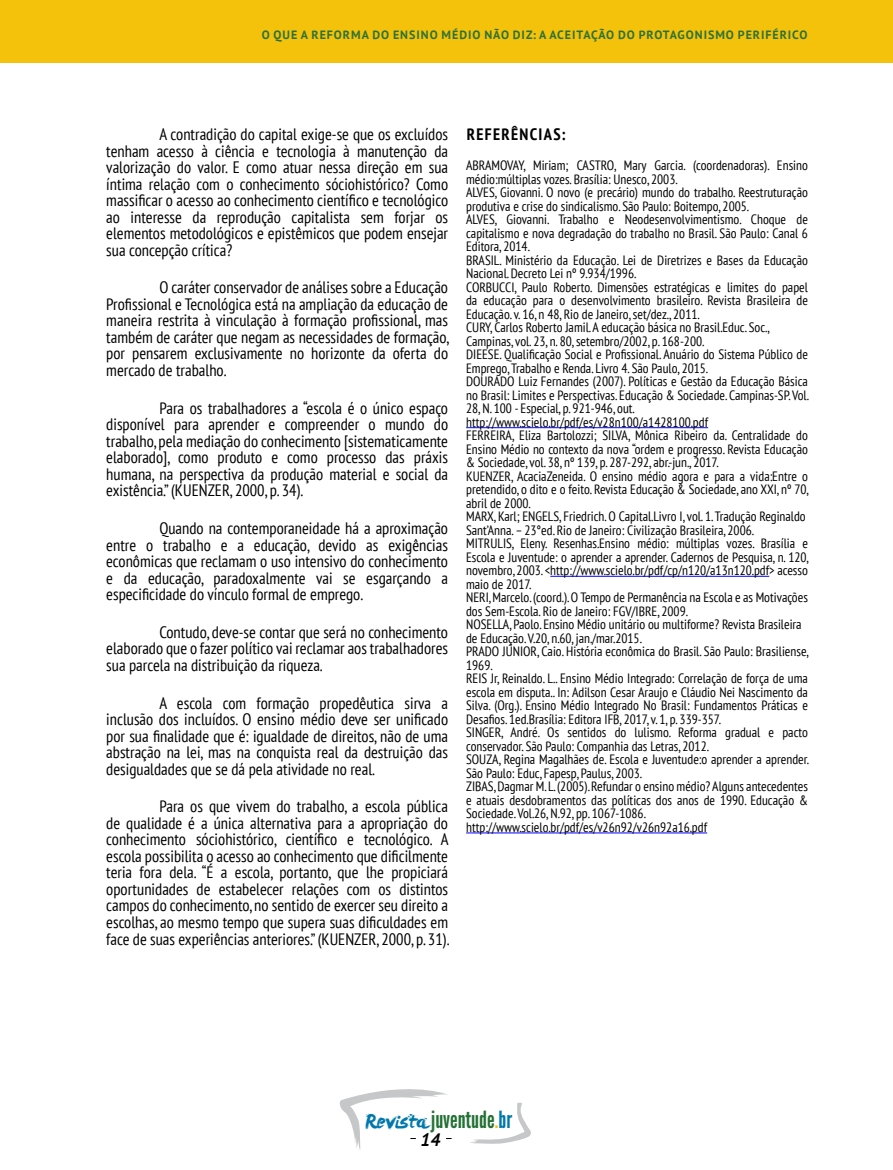
<style>
.page{position:relative;width:893px;height:1170px;background:#fff}
.page>*{position:absolute;margin:0;border:0;box-sizing:border-box;transform-origin:0 0}
.t1{font:23.55px "League Gothic";color:#247136}
.t2{font:italic 700 18px "PT Sans";color:#000}
.t3{font:condensed 16.5px/16.5px "PT Sans";color:#000;text-align:justify}
.t4{font:700 condensed 16.5px "PT Sans";letter-spacing:.08em;color:#000}
.t5{font:condensed 13.5px/13.5px "PT Sans";color:#000}
.t6{font:700 12px "PT Sans";letter-spacing:.08em;color:#2c7137}
.s1{font-family:"Levi Re Brushed";font-size:19.35px;color:#0078ab}
.s2{color:#f5c20b}
.s3{color:#0078ab}
</style>
<div class="page">
<svg style="left:339px;top:1089px;width:113px;height:61px"></svg>
<svg style="left:470px;top:1102px;width:61px;height:41px"></svg>
<div style="left:0;top:0;width:893px;height:63px;background:#f5c20b"></div>
<hr style="left:466px;top:427px;width:242px;height:1px;background:#00f">
<hr style="left:550px;top:576px;width:219px;height:1px;background:#00f">
<hr style="left:466px;top:832px;width:241px;height:1px;background:#00f">
<p class="t6" style="left:262px;top:27px;width:547px">O QUE A REFORMA DO ENSINO MÉDIO NÃO DIZ: A ACEITAÇÃO DO PROTAGONISMO PERIFÉRICO</p>
<p class="t3" style="left:106px;top:126px;width:343px;text-indent:53px">A contradição do capital exige-se que os excluídos tenham acesso à ciência e tecnologia à manutenção da valorização do valor. E como atuar nessa direção em sua íntima relação com o conhecimento sóciohistórico? Como massificar o acesso ao conhecimento científico e tecnológico ao interesse da reprodução capitalista sem forjar os elementos metodológicos e epistêmicos que podem ensejar sua concepção crítica?</p>
<p class="t3" style="left:106px;top:279px;width:344px;text-indent:53px">O caráter conservador de análises sobre a Educação Profissional e Tecnológica está na ampliação da educação de maneira restrita à vinculação à formação profissional, mas também de caráter que negam as necessidades de formação, por pensarem exclusivamente no horizonte da oferta do mercado de trabalho.</p>
<p class="t3" style="left:106px;top:399px;width:343px;text-indent:53px">Para os trabalhadores a “escola é o único espaço disponível para aprender e compreender o mundo do trabalho, pela mediação do conhecimento [sistematicamente elaborado], como produto e como processo das práxis humana, na perspectiva da produção material e social da existência.” (KUENZER, 2000, p. 34).</p>
<p class="t3" style="left:106px;top:519px;width:343px;text-indent:53px">Quando na contemporaneidade há a aproximação entre o trabalho e a educação, devido as exigências econômicas que reclamam o uso intensivo do conhecimento e da educação, paradoxalmente vai se esgarçando a especificidade do vínculo formal de emprego.</p>
<p class="t3" style="left:106px;top:623px;width:343px;text-indent:53px">Contudo, deve-se contar que será no conhecimento elaborado que o fazer político vai reclamar aos trabalhadores sua parcela na distribuição da riqueza.</p>
<p class="t3" style="left:106px;top:694px;width:343px;text-indent:53px">A escola com formação propedêutica sirva a inclusão dos incluídos. O ensino médio deve ser unificado por sua finalidade que é: igualdade de direitos, não de uma abstração na lei, mas na conquista real da destruição das desigualdades que se dá pela atividade no real.</p>
<p class="t3" style="left:106px;top:798px;width:344px;text-indent:53px">Para os que vivem do trabalho, a escola pública de qualidade é a única alternativa para a apropriação do conhecimento sóciohistórico, científico e tecnológico. A escola possibilita o acesso ao conhecimento que dificilmente teria fora dela. “É a escola, portanto, que lhe propiciará oportunidades de estabelecer relações com os distintos campos do conhecimento, no sentido de exercer seu direito a escolhas, ao mesmo tempo que supera suas dificuldades em face de suas experiências anteriores.” (KUENZER, 2000, p. 31).</p>
<p class="t4" style="left:467px;top:123px;width:100px">REFERÊNCIAS:</p>
<p class="t5" style="left:466px;top:158px;width:344px">ABRAMOVAY, Miriam; CASTRO, Mary Garcia. (coordenadoras). Ensino médio:múltiplas vozes. Brasília: Unesco, 2003.<br>ALVES, Giovanni. O novo (e precário) mundo do trabalho. Reestruturação produtiva e crise do sindicalismo. São Paulo: Boitempo, 2005.<br>ALVES, Giovanni. Trabalho e Neodesenvolvimentismo. Choque de capitalismo e nova degradação do trabalho no Brasil. São Paulo: Canal 6<br>Editora, 2014.<br>BRASIL. Ministério da Educação. Lei de Diretrizes e Bases da Educação Nacional. Decreto Lei nº 9.934/1996.<br>CORBUCCI, Paulo Roberto. Dimensões estratégicas e limites do papel da educação para o desenvolvimento brasileiro. Revista Brasileira de Educação. v. 16, n 48, Rio de Janeiro, set/dez., 2011.<br>CURY, Carlos Roberto Jamil. A educação básica no Brasil.Educ. Soc., Campinas, vol. 23, n. 80, setembro/2002, p. 168-200.<br>DIEESE. Qualificação Social e Profissional. Anuário do Sistema Público de Emprego, Trabalho e Renda. Livro 4. São Paulo, 2015.<br>DOURADO Luiz Fernandes (2007). Políticas e Gestão da Educação Básica no Brasil: Limites e Perspectivas. Educação &amp; Sociedade. Campinas-SP. Vol.<br>28, N. 100 - Especial, p. 921-946, out. http://www.scielo.br/pdf/es/v28n100/a1428100.pdf<br>FERREIRA, Eliza Bartolozzi; SILVA, Mônica Ribeiro da. Centralidade do Ensino Médio no contexto da nova “ordem e progresso. Revista Educação &amp; Sociedade, vol. 38, nº 139, p. 287-292, abr.-jun., 2017.<br>KUENZER, AcaciaZeneida. O ensino médio agora e para a vida:Entre o pretendido, o dito e o feito. Revista Educação &amp; Sociedade, ano XXI, nº 70, abril de 2000.<br>MARX, Karl; ENGELS, Friedrich. O Capital.Livro I, vol. 1. Tradução Reginaldo Sant’Anna. – 23°ed. Rio de Janeiro: Civilização Brasileira, 2006.<br>MITRULIS, Eleny. Resenhas.Ensino médio: múltiplas vozes. Brasília e Escola e Juventude: o aprender a aprender. Cadernos de Pesquisa, n. 120, novembro, 2003. &lt;http://www.scielo.br/pdf/cp/n120/a13n120.pdf&gt; acesso maio de 2017.<br>NERI, Marcelo. (coord.). O Tempo de Permanência na Escola e as Motivações dos Sem-Escola. Rio de Janeiro: FGV/IBRE, 2009.<br>NOSELLA, Paolo. Ensino Médio unitário ou multiforme? Revista Brasileira de Educação. V.20, n.60, jan./mar.2015.<br>PRADO JÚNIOR, Caio. História econômica do Brasil. São Paulo: Brasiliense, 1969.<br>REIS Jr, Reinaldo. L.. Ensino Médio Integrado: Correlação de força de uma escola em disputa.. In: Adilson Cesar Araujo e Cláudio Nei Nascimento da Silva. (Org.). Ensino Médio Integrado No Brasil: Fundamentos Práticas e Desafios. 1ed.Brasília: Editora IFB, 2017, v. 1, p. 339-357.<br>SINGER, André. Os sentidos do lulismo. Reforma gradual e pacto conservador. São Paulo: Companhia das Letras, 2012.<br>SOUZA, Regina Magalhães de. Escola e Juventude:o aprender a aprender.<br>São Paulo: Educ, Fapesp, Paulus, 2003.<br>ZIBAS, Dagmar M. L. (2005). Refundar o ensino médio? Alguns antecedentes e atuais desdobramentos das políticas dos anos de 1990. Educação &amp; Sociedade. Vol.26, N.92, pp. 1067-1086. http://www.scielo.br/pdf/es/v26n92/v26n92a16.pdf</p>
<h1 class="t1" style="left:365px;top:1104px;width:149px"><span class="s1">Revista</span> juventude<span class="s2">.</span><span class="s3">br</span></h1>
<h2 class="t2" style="left:421px;top:1127px;width:21px">14</h2>
</div>
